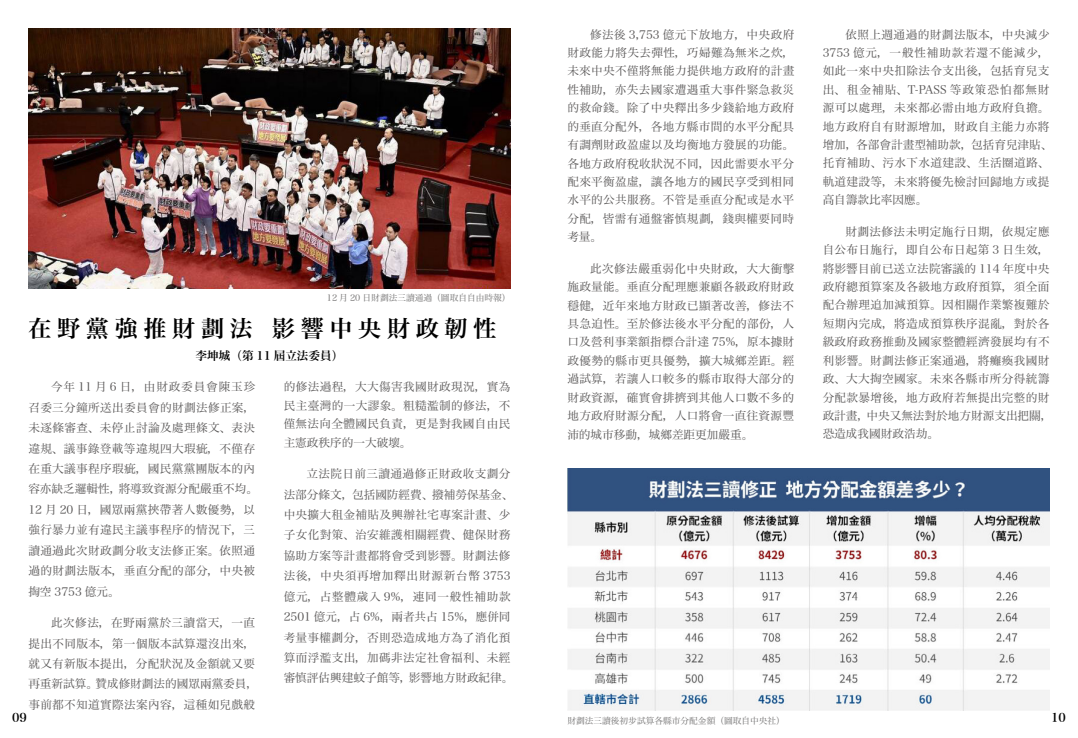
<style>
.page{position:relative;width:1078px;height:738px;background:#fff}
.page>*{position:absolute;margin:0;border:0;box-sizing:border-box;transform-origin:0 0}
.t1{font:23px "Hira Min Pro W6";letter-spacing:.25em;color:#000}
.t2{font:12px "Hira Min Pro N W6";color:#000}
.t3{font:11.6px/18.4px "Hira Min Pro W3";letter-spacing:.03em;color:#595757}
.t4{font:11.6px "Hira Min Pro W6";color:#000}
.t5{font:8.7px "Hira Min Pro W3";color:#727171}
.s1{font-family:"Source Han Serif TW"}
</style>
<div class="page">
<img style="left:28px;top:28px;width:482px;height:260px">
<img style="left:567px;top:468px;width:482px;height:242px">
<p class="t3" style="left:567px;top:24px;width:228px;text-align:justify;text-indent:23px">修法後 3,753 億元下放地方，中央政府財政能力將失去彈性，巧婦難為無米之炊，未來中央不僅將無能力提供地方政府的計畫性補助，亦失去國家遭遇重大事件緊急救災的救命錢。除了中央釋出多少錢給地方政府的垂直分配外，各地方縣市間的水平分配具有調劑財政盈虛以及均衡地方發展的功能。各地方政府稅收狀況不同，因此需要水平分配來平衡盈虛，讓各地方的國民享受到相同水平的公共服務。不管是垂直分配或是水平分配，皆需有通盤審慎規劃，錢與權要同時考量。</p>
<p class="t3" style="left:567px;top:258px;width:228px;text-align:justify;text-indent:23px">此次修法嚴重弱化中央財政，大大衝擊施政量能。垂直分配理應兼顧各級政府財政穩健，近年來地方財政已顯著改善，修法不具急迫性。至於修法後水平分配的部份，人口及營利事業額指標合計達 75%，原本據財政優勢的縣市更具優勢，擴大城<span class="s1">鄉</span>差距。經過試算，若讓人口較多的縣市取得大部分的財政資源，確實會排擠到其他人口數不多的地方政府財源分配，人口將會一直往資源豐沛的城市移動，城<span class="s1">鄉</span>差距更加嚴重。</p>
<p class="t3" style="left:822px;top:24px;width:231px;text-indent:23px">依照上週通過的財劃法版本，中央減少<br>3753 億元，一般性補助款若還不能減少，如此一來中央扣除法令支出後，包括育兒支出、租金補貼、T-PASS 等政策恐怕都無財源可以處理，未來都必需由地方政府負擔。地方政府自有財源增加，財政自主能力亦將增加，各部會計畫型補助款，包括育兒津貼、托育補助、<span class="s1">污</span>水下水道建設、生活圈道路、軌道建設等，未來將優先檢討回歸地方或提高自籌款比率因應。</p>
<p class="t3" style="left:822px;top:221px;width:231px;text-indent:23px">財劃法修法未明定施行日期，依規定應自公布日施行，即自公布日起第 3 日生效，將影響目前已送立法院審議的 114 年度中央政府總預算案及各級地方政府預算，須全面配合辦理追加減預算。因相關作業繁複難於短期內完成，將造成預算秩序混亂，對於各級政府政務推動及國家整體經濟發展均有不利影響。財劃法修正案通過，將癱瘓我國財政、大大掏空國家。未來各縣市所分得統籌分配款暴增後，地方政府若無提出完整的財政計畫，中央又無法對於地方財源支出把關，恐造成我國財政浩劫。</p>
<p class="t5" style="left:327px;top:290px;width:185px">12 月 20 日財劃法三讀通過（圖取自自由時報）</p>
<h1 class="t1" style="left:28px;top:308px;width:469px">在野黨強推財劃法 影響中央財政韌性</h1>
<p class="t4" style="left:195px;top:345px;width:149px">李坤城（第 11 屆立法委員）</p>
<p class="t3" style="left:28px;top:375px;width:231px;line-height:20.4px;text-indent:23px">今年 11 月 6 日，由財政委員會陳玉珍召委三分鐘所送出委員會的財劃法修正案，未逐條審<span class="s1">查</span>、未停止討論及處理條文、表決違規、議事錄登載等違規四大瑕疵，不僅存在重大議事程序瑕疵，國民黨黨團版本的內容亦缺乏邏輯性，將導致資源分配嚴重不均。<br>12 月 20 日，國眾兩黨挾帶著人數優勢，以強行暴力並有違民主議事程序的情況下，三讀通過此次財政劃分收支法修正案。依照通過的財劃法版本，垂直分配的部分，中央被掏空 3753 億元。</p>
<p class="t3" style="left:28px;top:611px;width:231px;line-height:20.4px;text-indent:23px">此次修法，在野兩黨於三讀當天，一直提出不同版本，第一個版本試算還沒出來，就又有新版本提出，分配狀況及金額就又要再重新試算。贊成修財劃法的國眾兩黨委員，事前都不知道實際法案內容，這種如兒戲般</p>
<p class="t3" style="left:283px;top:376px;width:228px;text-align:justify">的修法過程，大大傷害我國財政現況，實為民主臺灣的一大謬象。粗糙濫制的修法，不僅無法向全體國民負責，更是對我國自由民主憲政秩序的一大破壞。</p>
<p class="t3" style="left:283px;top:462px;width:231px;line-height:20.4px;text-indent:23px">立法院日前三讀通過修正財政收支劃分法部分條文，包括國防經費、撥補勞保基金、中央擴大租金補貼及興辦社宅專案計畫、少子女化對策、治安維護相關經費、健保財務協助方案等計畫都將會受到影響。財劃法修法後，中央須再增加釋出財源新台幣 3753億元，占整體歲入 9%，連同一般性補助款<br>2501 億元，占 6%，兩者共占 15%，應併同考量事權劃分，否則恐造成地方為了消化預算而浮濫支出，加碼非法定社會福利、未經審慎評估興建蚊子館等，影響地方財政紀律。</p>
<p class="t2" style="left:12px;top:706px;width:16px">09</p>
<p class="t2" style="left:1050px;top:706px;width:16px">10</p>
<p class="t5" style="left:567px;top:712px;width:219px">財劃法三讀後初步試算各縣市分配金額（圖取自中央社）</p>
</div>
